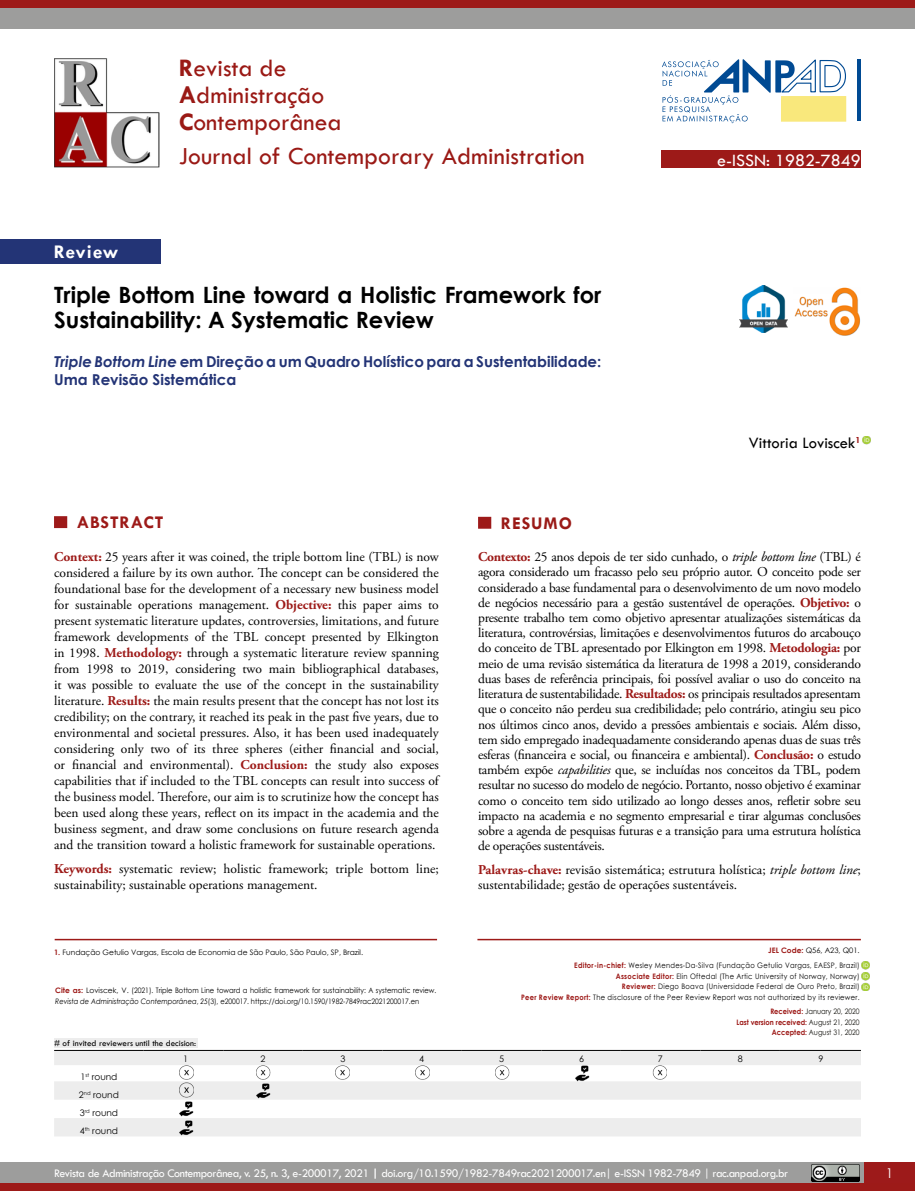
<style>
.page{position:relative;width:915px;height:1191px;background:#fff}
.page>*{position:absolute;margin:0;border:0;box-sizing:border-box;transform-origin:0 0}
.t1{font:25.5px/27px "Tw Cen";color:#9a1915}
.t2{font:700 22.5px/25.5px "Century Gothic";color:#000}
.t3{font:700 19.5px "Tw Cen";letter-spacing:.03em;color:#fff}
.t4{font:18px "Tw Cen";color:#fff}
.t5{font:700 18px "Tw Cen";letter-spacing:.05em;color:#9d1a18}
.t6{font:700 18px "Tw Cen";letter-spacing:.05em;color:#9a1a17}
.t7{font:16.5px "Tw Cen";color:#000}
.t8{font:700 15px/18px "Century Gothic";color:#233476}
.t9{font:13.5px/15.1px "Adobe Garamond Pro";color:#000;text-align:justify}
.t10{font:13.5px "Century Gothic";color:#fff}
.t11{font:12px "Tw Cen";letter-spacing:-.03em;color:#fff}
.t12{font:9px/18px "Century Gothic";color:#000}
.t13{font:9px "Tw Cen";color:#000}
.t14{font:7.5px/10.9px "Century Gothic";color:#000}
.t15{font:7.5px/10.5px "Century Gothic";letter-spacing:.04em;color:#000;text-align:right;scale:.9 1}
.t16{font:7.5px/14.7px "Century Gothic";letter-spacing:.04em;color:#000;text-align:right}
.t17{font:7.5px/10.5px "Century Gothic";color:#12110c;text-align:right;scale:.9 1}
.s1{font-weight:700}
.s2{font-style:italic}
.s3{font-weight:700;color:#9d1a18}
</style>
<div class="page">
<img style="left:54px;top:58px;width:105px;height:110px">
<svg style="left:857px;top:60px;width:3px;height:61px"></svg>
<svg style="left:662px;top:59px;width:184px;height:64px"></svg>
<div style="left:661px;top:151px;width:199px;height:17px;background:#9d1a18"></div>
<div style="left:0;top:8px;width:914px;height:21px;background:#9d9d9c"></div>
<div style="left:0;top:0;width:914px;height:7px;background:#9d1a18"></div>
<div style="left:863px;top:1162px;width:51px;height:21px;background:#9d1a1a"></div>
<div style="left:0;top:1162px;width:863px;height:21px;background:#9d9d9c"></div>
<div style="left:0;top:1183px;width:914px;height:8px;background:#9d1a18"></div>
<img style="left:811px;top:1164px;width:48px;height:17px">
<div style="left:54px;top:1038px;width:144px;height:10px;background:#ededed"></div>
<svg style="left:54px;top:1051px;width:806px;height:85px;fill:#ededed"></svg>
<hr style="left:54px;top:1050px;width:90px;height:1px;background:#000">
<hr style="left:144px;top:1050px;width:79px;height:1px;background:#000">
<hr style="left:223px;top:1050px;width:80px;height:1px;background:#000">
<hr style="left:303px;top:1050px;width:79px;height:1px;background:#000">
<hr style="left:382px;top:1050px;width:79px;height:1px;background:#000">
<hr style="left:461px;top:1050px;width:80px;height:1px;background:#000">
<hr style="left:541px;top:1050px;width:79px;height:1px;background:#000">
<hr style="left:620px;top:1050px;width:80px;height:1px;background:#000">
<hr style="left:700px;top:1050px;width:79px;height:1px;background:#000">
<hr style="left:779px;top:1050px;width:81px;height:1px;background:#000">
<hr style="left:55px;top:938px;width:382px;height:2px;background:#9d1a18">
<hr style="left:477px;top:938px;width:383px;height:2px;background:#9d1a18">
<div style="left:478px;top:517px;width:13px;height:12px;background:#9d1a18;border:3px solid #9d1a1a"></div>
<div style="left:0;top:239px;width:160px;height:25px;background:#233476"></div>
<svg style="left:862px;top:436px;width:8px;height:8px"></svg>
<img style="left:256px;top:1083px;width:14px;height:15px">
<img style="left:794px;top:287px;width:66px;height:49px">
<svg style="left:861px;top:961px;width:8px;height:29px"></svg>
<div style="left:54px;top:516px;width:13px;height:12px;background:#9d1a18;border:3px solid #9d1a1a"></div>
<img style="left:179px;top:1065px;width:14px;height:33px">
<img style="left:256px;top:1065px;width:14px;height:16px">
<img style="left:335px;top:1065px;width:14px;height:16px">
<img style="left:574px;top:1065px;width:14px;height:16px">
<img style="left:652px;top:1065px;width:14px;height:16px">
<img style="left:739px;top:286px;width:48px;height:46px">
<img style="left:415px;top:1065px;width:14px;height:16px">
<img style="left:495px;top:1065px;width:14px;height:16px">
<img style="left:179px;top:1101px;width:14px;height:16px">
<img style="left:179px;top:1120px;width:14px;height:15px">
<h3 class="t3" style="left:54px;top:240px;width:66px">Review</h3>
<h1 class="t1" style="left:179px;top:54px;width:164px"><span class="s1">R</span>evista de<br><span class="s1">A</span>dministração<br><span class="s1">C</span>ontemporânea</h1>
<h1 class="t1" style="left:179px;top:142px;width:407px">Journal of Contemporary Administration</h1>
<h3 class="t4" style="left:717px;top:149px;width:145px">e-ISSN: 1982-7849</h3>
<h2 class="t2" style="left:54px;top:281px;width:548px">Triple Bottom Line toward a Holistic Framework for<br>Sustainability: A Systematic Review</h2>
<p class="t8" style="left:54px;top:352px;width:548px"><span class="s2">Triple Bottom Line</span> em Direção a um Quadro Holístico para a Sustentabilidade:<br>Uma Revisão Sistemática</p>
<p class="t7" style="left:748px;top:433px;width:113px">Vittoria Loviscek<sup>1</sup></p>
<h3 class="t5" style="left:77px;top:511px;width:88px">ABSTRACT</h3>
<p class="t9" style="left:54px;top:549px;width:386px;line-height:16px"><span class="s3">Context:</span> 25 years after it was coined, the triple bottom line (TBL) is now considered a failure by its own author. The concept can be considered the foundational base for the development of a necessary new business model for sustainable operations management. <span class="s3">Objective:</span> this paper aims to present systematic literature updates, controversies, limitations, and future framework developments of the TBL concept presented by Elkington in 1998. <span class="s3">Methodology:</span> through a systematic literature review spanning from 1998 to 2019, considering two main bibliographical databases, it was possible to evaluate the use of the concept in the sustainability literature. <span class="s3">Results:</span> the main results present that the concept has not lost its credibility; on the contrary, it reached its peak in the past five years, due to environmental and societal pressures. Also, it has been used inadequately considering only two of its three spheres (either financial and social, or financial and environmental). <span class="s3">Conclusion:</span> the study also exposes capabilities that if included to the TBL concepts can result into success of the business model. Therefore, our aim is to scrutinize how the concept has been used along these years, reflect on its impact in the academia and the business segment, and draw some conclusions on future research agenda and the transition toward a holistic framework for sustainable operations.</p>
<p class="t9" style="left:54px;top:861px;width:386px;line-height:16px"><span class="s3">Keywords:</span> systematic review; holistic framework; triple bottom line; sustainability; sustainable operations management.</p>
<h3 class="t6" style="left:500px;top:512px;width:73px">RESUMO</h3>
<p class="t9" style="left:478px;top:550px;width:384px"><span class="s3">Contexto:</span> 25 anos depois de ter sido cunhado, o <span class="s2">triple bottom line</span> (TBL) é agora considerado um fracasso pelo seu próprio autor. O conceito pode ser considerado a base fundamental para o desenvolvimento de um novo modelo de negócios necessário para a gestão sustentável de operações. <span class="s3">Objetivo:</span> o presente trabalho tem como objetivo apresentar atualizações sistemáticas da literatura, controvérsias, limitações e desenvolvimentos futuros do arcabouço do conceito de TBL apresentado por Elkington em 1998. <span class="s3">Metodologia:</span> por meio de uma revisão sistemática da literatura de 1998 a 2019, considerando duas bases de referência principais, foi possível avaliar o uso do conceito na literatura de sustentabilidade. <span class="s3">Resultados:</span> os principais resultados apresentam que o conceito não perdeu sua credibilidade; pelo contrário, atingiu seu pico nos últimos cinco anos, devido a pressões ambientais e sociais. Além disso, tem sido empregado inadequadamente considerando apenas duas de suas três esferas (financeira e social, ou financeira e ambiental). <span class="s3">Conclusão:</span> o estudo também expõe <span class="s2">capabilities</span> que, se incluídas nos conceitos da TBL, podem resultar no sucesso do modelo de negócio. Portanto, nosso objetivo é examinar como o conceito tem sido utilizado ao longo desses anos, refletir sobre seu impacto na academia e no segmento empresarial e tirar algumas conclusões sobre a agenda de pesquisas futuras e a transição para uma estrutura holística de operações sustentáveis.</p>
<p class="t9" style="left:478px;top:862px;width:384px"><span class="s3">Palavras-chave:</span> revisão sistemática; estrutura holística; <span class="s2">triple bottom line</span>; sustentabilidade; gestão de operações sustentáveis.</p>
<p class="t14" style="left:54px;top:947px;width:310px"><span class="s3">1.</span> Fundação Getulio Vargas, Escola de Economia de São Paulo, São Paulo, SP, Brazil.</p>
<p class="t16" style="left:574px;top:943px;width:287px"><span class="s3">JEL Code:</span> Q56, A23, Q01.<br><span class="s3">Editor-in-chief:</span> Wesley Mendes-Da-Silva (Fundação Getulio Vargas, EAESP, Brazil)</p>
<p class="t15" style="left:521px;top:970px;width:377px"><span class="s3">Associate Editor:</span> Elin Oftedal (The Artic University of Norway, Norway)<br><span class="s3">Reviewer:</span> Diego Boava (Universidade Federal de Ouro Preto, Brazil)<br><span class="s3">Peer Review Report:</span> The disclosure of the Peer Review Report was not authorized by its reviewer.</p>
<p class="t17" style="left:736px;top:1006px;width:138px"><span class="s3">Received:</span> January 20, 2020<br><span class="s3">Last version received:</span> August 21, 2020<br><span class="s3">Accepted:</span> August 31, 2020</p>
<p class="t13" style="left:54px;top:1037px;width:143px"># of invited reviewers until the decision:</p>
<p class="t14" style="left:55px;top:984px;width:382px"><span class="s3">Cite as:</span> Loviscek, V. (2021). Triple Bottom Line toward a holistic framework for sustainability: A systematic review.<br><span class="s2">Revista de Administração Contemporânea</span>, <span class="s2">25</span>(3), e200017. https://doi.org/10.1590/1982-7849rac2021200017.en</p>
<p class="t12" style="left:79px;top:1068px;width:42px">1<sup>st</sup> round<br>2<sup>nd</sup> round<br>3<sup>rd</sup> round<br>4<sup>th</sup> round</p>
<p class="t12" style="left:183px;top:1050px;width:6px">1</p>
<p class="t12" style="left:260px;top:1050px;width:6px">2</p>
<p class="t12" style="left:340px;top:1050px;width:6px">3</p>
<p class="t12" style="left:419px;top:1050px;width:6px">4</p>
<p class="t12" style="left:499px;top:1050px;width:6px">5</p>
<p class="t12" style="left:578px;top:1050px;width:6px">6</p>
<p class="t12" style="left:657px;top:1050px;width:6px">7</p>
<p class="t12" style="left:737px;top:1050px;width:6px">8</p>
<p class="t12" style="left:818px;top:1050px;width:6px">9</p>
<p class="t11" style="left:54px;top:1166px;width:735px">Revista de Administração Contemporânea, v. 25, n. 3, e-200017, 2021 <span class="s1">|</span> doi.org/10.1590/1982-7849rac2021200017.en| e-ISSN 1982-7849 | rac.anpad.org.br</p>
<p class="t10" style="left:885px;top:1163px;width:9px">1</p>
</div>
